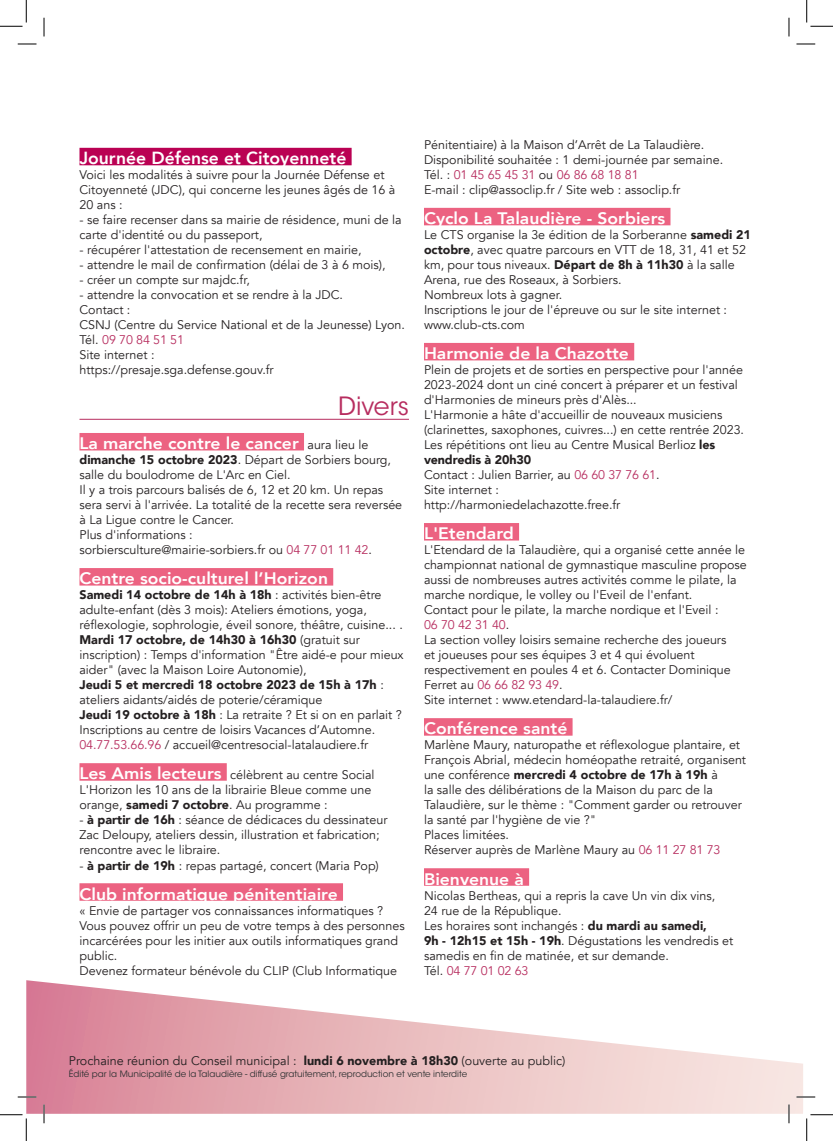
<style>
.page{position:relative;width:833px;height:1141px;background:#fff}
.page>*{position:absolute;margin:0;border:0;box-sizing:border-box;transform-origin:0 0}
.Titre_Filet{font:25px "ITC Avant Garde Std";color:#b72d5f}
.Base{font:800 17.5px "Avenir";color:#fff}
.Base-2{font:800 16.62px "Avenir";color:#fff;scale:1.05 1}
.Base-3{font:12.5px/15px "Avenir";color:#231f20}
.Base-4{font:12.5px "Avenir";letter-spacing:-.01em;color:#b72d5f}
.t1{font:8.75px "ITC Avant Garde Std";color:#2e3132}
.s1{color:#231f20}
.s2{font-weight:400;font-size:12.5px;color:#231f20}
.s3{font-weight:900}
.s4{color:#b72d5f}
.s5{font-weight:800;font-size:16.62px;color:#fff}
</style>
<div class="page">
<svg style="left:26px;top:980px;width:776px;height:133px"></svg>
<hr style="left:79px;top:419px;width:330px;height:1px;background:#b72d5f">
<div style="left:79px;top:148px;width:272px;height:17px;background:#ba0153"></div>
<div style="left:79px;top:433px;width:225px;height:17px;background:#ec6281"></div>
<div style="left:79px;top:568px;width:254px;height:17px;background:#ec6281"></div>
<div style="left:79px;top:763px;width:148px;height:17px;background:#ec6281"></div>
<div style="left:79px;top:883px;width:264px;height:17px;background:#ec6281"></div>
<div style="left:424px;top:208px;width:246px;height:17px;background:#ec6281"></div>
<div style="left:424px;top:343px;width:209px;height:17px;background:#ec6281"></div>
<div style="left:424px;top:523px;width:94px;height:17px;background:#ec6281"></div>
<div style="left:424px;top:718px;width:148px;height:17px;background:#ec6281"></div>
<div style="left:424px;top:868px;width:105px;height:17px;background:#ec6281"></div>
<svg style="left:18px;top:43px;width:18px;height:2px"></svg>
<svg style="left:796px;top:43px;width:18px;height:2px"></svg>
<svg style="left:18px;top:1096px;width:18px;height:1px"></svg>
<svg style="left:796px;top:1096px;width:18px;height:1px"></svg>
<svg style="left:43px;top:18px;width:2px;height:18px"></svg>
<svg style="left:43px;top:1104px;width:2px;height:19px"></svg>
<svg style="left:788px;top:18px;width:1px;height:18px"></svg>
<svg style="left:787px;top:1104px;width:2px;height:19px"></svg>
<svg style="left:0;top:0;width:27px;height:27px"></svg>
<svg style="left:0;top:1114px;width:27px;height:26px"></svg>
<svg style="left:806px;top:0;width:26px;height:27px"></svg>
<svg style="left:806px;top:1114px;width:26px;height:26px"></svg>
<p class="Base" style="left:79px;top:144px;width:268px">Journée Défense et Citoyenneté</p>
<p class="Base-3" style="left:79px;top:167px;width:317px">Voici les modalités à suivre pour la Journée Défense et<br>Citoyenneté (JDC), qui concerne les jeunes âgés de 16 à<br>20 ans :</p>
<p class="Base-3" style="left:79px;top:212px;width:323px">- se faire recenser dans sa mairie de résidence, muni de la carte d'identité ou du passeport,</p>
<p class="Base-3" style="left:79px;top:242px;width:283px">- récupérer l'attestation de recensement en mairie,</p>
<p class="Base-3" style="left:79px;top:257px;width:307px">- attendre le mail de confirmation (délai de 3 à 6 mois),</p>
<p class="Base-3" style="left:79px;top:272px;width:172px">- créer un compte sur majdc.fr,</p>
<p class="Base-3" style="left:79px;top:287px;width:265px">- attendre la convocation et se rendre à la JDC.</p>
<p class="Base-3" style="left:79px;top:302px;width:52px">Contact :</p>
<p class="Base-3" style="left:79px;top:317px;width:327px">CSNJ (Centre du Service National et de la Jeunesse) Lyon.</p>
<p class="Base-4" style="left:79px;top:332px;width:106px"><span class="s1">Tél.</span> 09 70 84 51 51</p>
<p class="Base-3" style="left:79px;top:347px;width:76px">Site internet :</p>
<p class="Base-3" style="left:79px;top:362px;width:195px">https://presaje.sga.defense.gouv.fr</p>
<p class="Titre_Filet" style="left:338px;top:391px;width:72px">Divers</p>
<p class="Base-2" style="left:79px;top:430px;width:276px">La marche contre le cancer <span class="s2">aura lieu le</span></p>
<p class="Base-3" style="left:79px;top:452px;width:313px"><span class="s3">dimanche 15 octobre 2023</span>. Départ de Sorbiers bourg, salle du boulodrome de L'Arc en Ciel.</p>
<p class="Base-3" style="left:79px;top:482px;width:324px">Il y a trois parcours balisés de 6, 12 et 20 km. Un repas sera servi à l'arrivée. La totalité de la recette sera reversée à La Ligue contre le Cancer.</p>
<p class="Base-3" style="left:79px;top:527px;width:115px">Plus d'informations :</p>
<p class="Base-3" style="left:79px;top:542px;width:294px">sorbiersculture@mairie-sorbiers.fr ou <span class="s4">04 77 01 11 42</span>.</p>
<p class="Base-2" style="left:79px;top:565px;width:238px">Centre socio-culturel l’Horizon</p>
<p class="Base-3" style="left:79px;top:587px;width:324px"><span class="s3">Samedi 14 octobre de 14h à 18h</span> : activités bien-être adulte-enfant (dès 3 mois): Ateliers émotions, yoga, réflexologie, sophrologie, éveil sonore, théâtre, cuisine... .</p>
<p class="Base-3" style="left:79px;top:632px;width:325px"><span class="s3">Mardi 17 octobre, de 14h30 à 16h30</span> (gratuit sur inscription) : Temps d'information "Être aidé-e pour mieux aider" (avec la Maison Loire Autonomie),</p>
<p class="Base-3" style="left:79px;top:677px;width:306px"><span class="s3">Jeudi 5 et mercredi 18 octobre 2023 de 15h à 17h</span> : ateliers aidants/aidés de poterie/céramique</p>
<p class="Base-3" style="left:79px;top:707px;width:324px"><span class="s3">Jeudi 19 octobre à 18h</span> : La retraite ? Et si on en parlait ?<br>Inscriptions au centre de loisirs Vacances d’Automne.</p>
<p class="Base-3" style="left:79px;top:737px;width:290px"><span class="s4">04.77.53.66.96</span> / accueil@centresocial-latalaudiere.fr</p>
<p class="Base-3" style="left:79px;top:767px;width:296px"><span class="s5">Les Amis lecteurs</span> célèbrent au centre Social<br>L'Horizon les 10 ans de la librairie Bleue comme une orange, <span class="s3">samedi 7 octobre</span>. Au programme :</p>
<p class="Base-3" style="left:79px;top:812px;width:309px">- <span class="s3">à partir de 16h</span> : séance de dédicaces du dessinateur<br>Zac Deloupy, ateliers dessin, illustration et fabrication; rencontre avec le libraire.</p>
<p class="Base-3" style="left:79px;top:857px;width:301px">- <span class="s3">à partir de 19h</span> : repas partagé, concert (Maria Pop)</p>
<p class="Base-2" style="left:79px;top:880px;width:247px">Club informatique pénitentiaire</p>
<p class="Base-3" style="left:79px;top:902px;width:305px">« Envie de partager vos connaissances informatiques ?</p>
<p class="Base-3" style="left:79px;top:917px;width:326px">Vous pouvez offrir un peu de votre temps à des personnes incarcérées pour les initier aux outils informatiques grand public.</p>
<p class="Base-3" style="left:79px;top:962px;width:319px">Devenez formateur bénévole du CLIP (Club Informatique</p>
<p class="Base-3" style="left:424px;top:137px;width:282px">Pénitentiaire) à la Maison d’Arrêt de La Talaudière.</p>
<p class="Base-3" style="left:424px;top:152px;width:300px">Disponibilité souhaitée : 1 demi-journée par semaine.</p>
<p class="Base-4" style="left:424px;top:167px;width:216px"><span class="s1">Tél. :</span> 01 45 65 45 31 <span class="s1">ou</span> 06 86 68 18 81</p>
<p class="Base-3" style="left:424px;top:182px;width:258px">E-mail : clip@assoclip.fr / Site web : assoclip.fr</p>
<p class="Base-2" style="left:424px;top:205px;width:231px">Cyclo La Talaudière - Sorbiers</p>
<p class="Base-3" style="left:424px;top:227px;width:328px">Le CTS organise la 3e édition de la Sorberanne <span class="s3">samedi 21 octobre</span>, avec quatre parcours en VTT de 18, 31, 41 et 52 km, pour tous niveaux. <span class="s3">Départ de 8h à 11h30</span> à la salle Arena, rue des Roseaux, à Sorbiers.</p>
<p class="Base-3" style="left:424px;top:287px;width:140px">Nombreux lots à gagner.</p>
<p class="Base-3" style="left:424px;top:302px;width:304px">Inscriptions le jour de l'épreuve ou sur le site internet : www.club-cts.com</p>
<p class="Base-2" style="left:424px;top:340px;width:197px">Harmonie de la Chazotte</p>
<p class="Base-3" style="left:424px;top:362px;width:320px">Plein de projets et de sorties en perspective pour l'année<br>2023-2024 dont un ciné concert à préparer et un festival d'Harmonies de mineurs près d'Alès...</p>
<p class="Base-3" style="left:424px;top:407px;width:321px">L'Harmonie a hâte d'accueillir de nouveaux musiciens (clarinettes, saxophones, cuivres...) en cette rentrée 2023.</p>
<p class="Base-3" style="left:424px;top:437px;width:292px">Les répétitions ont lieu au Centre Musical Berlioz <span class="s3">les vendredis à 20h30</span></p>
<p class="Base-3" style="left:424px;top:467px;width:237px">Contact : Julien Barrier, au <span class="s4">06 60 37 76 61</span>.</p>
<p class="Base-3" style="left:424px;top:482px;width:76px">Site internet :</p>
<p class="Base-3" style="left:424px;top:497px;width:198px">http://harmoniedelachazotte.free.fr</p>
<p class="Base-2" style="left:424px;top:520px;width:87px">L'Etendard</p>
<p class="Base-3" style="left:424px;top:542px;width:324px">L'Etendard de la Talaudière, qui a organisé cette année le championnat national de gymnastique masculine propose aussi de nombreuses autres activités comme le pilate, la marche nordique, le volley ou l'Eveil de l'enfant.</p>
<p class="Base-3" style="left:424px;top:602px;width:296px">Contact pour le pilate, la marche nordique et l'Eveil :</p>
<p class="Base-4" style="left:424px;top:617px;width:87px">06 70 42 31 40<span class="s1">.</span></p>
<p class="Base-3" style="left:424px;top:632px;width:308px">La section volley loisirs semaine recherche des joueurs et joueuses pour ses équipes 3 et 4 qui évoluent respectivement en poules 4 et 6. Contacter Dominique Ferret au <span class="s4">06 66 82 93 49</span>.</p>
<p class="Base-3" style="left:424px;top:692px;width:250px">Site internet : www.etendard-la-talaudiere.fr/</p>
<p class="Base-2" style="left:424px;top:715px;width:138px">Conférence santé</p>
<p class="Base-3" style="left:424px;top:737px;width:323px">Marlène Maury, naturopathe et réflexologue plantaire, et François Abrial, médecin homéopathe retraité, organisent une conférence <span class="s3">mercredi 4 octobre de 17h à 19h</span> à<br>la salle des délibérations de la Maison du parc de la Talaudière, sur le thème : "Comment garder ou retrouver la santé par l'hygiène de vie ?"</p>
<p class="Base-3" style="left:424px;top:827px;width:86px">Places limitées.</p>
<p class="Base-3" style="left:424px;top:842px;width:298px">Réserver auprès de Marlène Maury au <span class="s4">06 11 27 81 73</span></p>
<p class="Base-2" style="left:424px;top:865px;width:97px">Bienvenue à</p>
<p class="Base-3" style="left:424px;top:887px;width:293px">Nicolas Bertheas, qui a repris la cave Un vin dix vins,</p>
<p class="Base-3" style="left:424px;top:902px;width:139px">24 rue de la République.</p>
<p class="Base-3" style="left:424px;top:917px;width:284px">Les horaires sont inchangés : <span class="s3">du mardi au samedi,</span></p>
<p class="Base-3" style="left:424px;top:932px;width:310px"><span class="s3">9h - 12h15 et 15h - 19h</span>. Dégustations les vendredis et samedis en fin de matinée, et sur demande.</p>
<p class="Base-4" style="left:424px;top:962px;width:106px"><span class="s1">Tél.</span> 04 77 01 02 63</p>
<p class="Base-3" style="left:69px;top:1052px;width:498px">Prochaine réunion du Conseil municipal : <span class="s3">lundi 6 novembre à 18h30</span> (ouverte au public)</p>
<p class="t1" style="left:69px;top:1068px;width:399px">Édité par la Municipalité de la Talaudière - diffusé gratuitement, reproduction et vente interdite</p>
</div>
